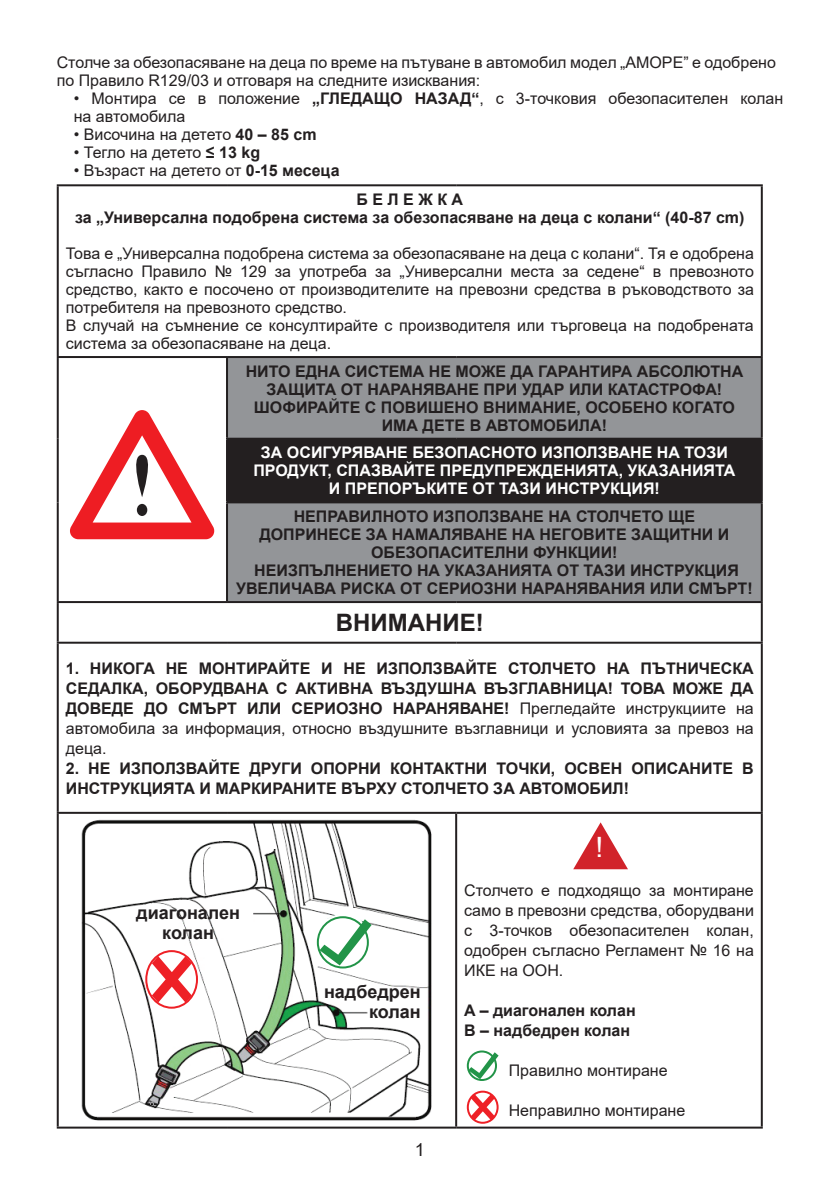
<style>
.page{position:relative;width:840px;height:1191px;background:#fff}
.page>*{position:absolute;margin:0;border:0;box-sizing:border-box;transform-origin:0 0}
.t1{font:28px "Arial";color:#fff}
.t2{font:700 24px "Arial";color:#231f20}
.t3{font:700 18px/20px "Arial";color:#231f20;text-align:right}
.t4{font:18px "Arial";color:#231f20}
.t5{font:16px/18px "Arial";color:#231f20}
.t6{font:700 16px/18px "Arial";color:#231f20;text-align:center}
.t7{font:700 16px/18px "Arial";color:#fff;text-align:center}
.s1{font-weight:700}
.s2{font-weight:400}
</style>
<div class="page">
<img style="left:81px;top:819px;width:351px;height:302px">
<svg style="left:70px;top:410px;width:144px;height:129px"></svg>
<div style="left:137px;top:504px;width:10px;height:12px;background:#231f20;border-radius:50%"></div>
<svg style="left:573px;top:822px;width:54px;height:47px"></svg>
<svg style="left:469px;top:1052px;width:29px;height:27px"></svg>
<div style="left:466px;top:1050px;width:30px;height:31px;border:2px solid #229448;border-radius:50%"></div>
<svg style="left:319px;top:919px;width:52px;height:46px"></svg>
<div style="left:316px;top:916px;width:52px;height:52px;border:2px solid #229448;border-radius:50%"></div>
<svg style="left:470px;top:1094px;width:24px;height:26px"></svg>
<div style="left:466px;top:1090px;width:32px;height:33px;border:2px solid #ee2026;border-radius:50%"></div>
<svg style="left:152px;top:956px;width:40px;height:46px"></svg>
<div style="left:145px;top:950px;width:53px;height:58px;border:2px solid #ee2026;border-radius:50%"></div>
<div style="left:228px;top:358px;width:532px;height:243px;background:#939598"></div>
<div style="left:227px;top:439px;width:534px;height:63px;background:#231f20"></div>
<hr style="left:57px;top:184px;width:170px;height:2px;background:#231f20">
<hr style="left:57px;top:186px;width:2px;height:170px;background:#231f20">
<hr style="left:227px;top:184px;width:229px;height:2px;background:#231f20">
<hr style="left:456px;top:184px;width:306px;height:2px;background:#231f20">
<hr style="left:760px;top:186px;width:2px;height:170px;background:#231f20">
<hr style="left:57px;top:356px;width:170px;height:2px;background:#231f20">
<hr style="left:57px;top:358px;width:2px;height:81px;background:#231f20">
<hr style="left:227px;top:356px;width:229px;height:2px;background:#231f20">
<hr style="left:226px;top:358px;width:2px;height:80px;background:#231f20">
<hr style="left:456px;top:356px;width:306px;height:2px;background:#231f20">
<hr style="left:760px;top:358px;width:2px;height:80px;background:#231f20">
<hr style="left:57px;top:439px;width:2px;height:63px;background:#231f20">
<hr style="left:226px;top:438px;width:230px;height:2px;background:#231f20">
<hr style="left:226px;top:440px;width:2px;height:61px;background:#231f20">
<hr style="left:456px;top:438px;width:306px;height:2px;background:#231f20">
<hr style="left:760px;top:440px;width:2px;height:61px;background:#231f20">
<hr style="left:57px;top:502px;width:2px;height:99px;background:#231f20">
<hr style="left:226px;top:501px;width:230px;height:2px;background:#231f20">
<hr style="left:226px;top:503px;width:2px;height:98px;background:#231f20">
<hr style="left:456px;top:501px;width:306px;height:2px;background:#231f20">
<hr style="left:760px;top:503px;width:2px;height:98px;background:#231f20">
<hr style="left:57px;top:601px;width:170px;height:2px;background:#231f20">
<hr style="left:57px;top:603px;width:2px;height:38px;background:#231f20">
<hr style="left:227px;top:601px;width:229px;height:2px;background:#231f20">
<hr style="left:456px;top:601px;width:306px;height:2px;background:#231f20">
<hr style="left:760px;top:603px;width:2px;height:38px;background:#231f20">
<hr style="left:57px;top:641px;width:170px;height:2px;background:#231f20">
<hr style="left:57px;top:643px;width:2px;height:169px;background:#231f20">
<hr style="left:227px;top:641px;width:229px;height:2px;background:#231f20">
<hr style="left:456px;top:641px;width:306px;height:2px;background:#231f20">
<hr style="left:760px;top:643px;width:2px;height:169px;background:#231f20">
<hr style="left:57px;top:812px;width:170px;height:2px;background:#231f20">
<hr style="left:57px;top:814px;width:2px;height:312px;background:#231f20">
<hr style="left:227px;top:812px;width:229px;height:2px;background:#231f20">
<hr style="left:456px;top:812px;width:306px;height:2px;background:#231f20">
<hr style="left:455px;top:814px;width:2px;height:312px;background:#231f20">
<hr style="left:760px;top:814px;width:2px;height:312px;background:#231f20">
<hr style="left:57px;top:1126px;width:170px;height:2px;background:#231f20">
<hr style="left:227px;top:1126px;width:229px;height:2px;background:#231f20">
<hr style="left:456px;top:1126px;width:306px;height:2px;background:#231f20">
<p class="t5" style="left:57px;top:54px;width:720px">Столче за обезопасяване на деца по време на пътуване в автомобил модел „АМОРЕ” е одобрено по Правило R129/03 и отговаря на следните изисквания:</p>
<p class="t5" style="left:74px;top:90px;width:710px">• Монтира се в положение <span class="s1">„ГЛЕДАЩО НАЗАД“</span>, с 3-точковия обезопасителен колан на автомобила</p>
<p class="t5" style="left:74px;top:126px;width:244px">• Височина на детето <span class="s1">40 – 85 cm</span></p>
<p class="t5" style="left:74px;top:144px;width:188px">• Тегло на детето <span class="s1">≤ 13 kg</span></p>
<p class="t5" style="left:74px;top:162px;width:267px">• Възраст на детето от <span class="s1">0-15 месеца</span></p>
<p class="t6" style="left:75px;top:190px;width:670px">Б Е Л Е Ж К А<br>за „Универсална подобрена система за обезопасяване на деца с колани“ (40-87 cm)</p>
<p class="t5" style="left:66px;top:244px;width:689px">Това е „Универсална подобрена система за обезопасяване на деца с колани“. Тя е одобрена съгласно Правило № 129 за употреба за „Универсални места за седене“ в превозното средство, както е посочено от производителите на превозни средства в ръководството за потребителя на превозното средство.<br>В случай на съмнение се консултирайте с производителя или търговеца на подобрената система за обезопасяване на деца.</p>
<p class="t6" style="left:245px;top:362px;width:499px">НИТО ЕДНА СИСТЕМА НЕ МОЖЕ ДА ГАРАНТИРА АБСОЛЮТНА ЗАЩИТА ОТ НАРАНЯВАНЕ ПРИ УДАР ИЛИ КАТАСТРОФА!<br>ШОФИРАЙТЕ С ПОВИШЕНО ВНИМАНИЕ, ОСОБЕНО КОГАТО ИМА ДЕТЕ В АВТОМОБИЛА!</p>
<p class="t7" style="left:253px;top:444px;width:483px">ЗА ОСИГУРЯВАНЕ БЕЗОПАСНОТО ИЗПОЛЗВАНЕ НА ТОЗИ<br>ПРОДУКТ, СПАЗВАЙТЕ ПРЕДУПРЕЖДЕНИЯТА, УКАЗАНИЯТА<br>И ПРЕПОРЪКИТЕ ОТ ТАЗИ ИНСТРУКЦИЯ!</p>
<p class="t6" style="left:236px;top:507px;width:518px">НЕПРАВИЛНОТО ИЗПОЛЗВАНЕ НА СТОЛЧЕТО ЩЕ<br>ДОПРИНЕСЕ ЗА НАМАЛЯВАНЕ НА НЕГОВИТЕ ЗАЩИТНИ И ОБЕЗОПАСИТЕЛНИ ФУНКЦИИ!<br>НЕИЗПЪЛНЕНИЕТО НА УКАЗАНИЯТА ОТ ТАЗИ ИНСТРУКЦИЯ УВЕЛИЧАВА РИСКА ОТ СЕРИОЗНИ НАРАНЯВАНИЯ ИЛИ СМЪРТ!</p>
<h2 class="t2" style="left:335px;top:606px;width:149px">ВНИМАНИЕ!</h2>
<p class="t6" style="left:66px;top:658px;width:689px;line-height:20px;text-align:justify">1. НИКОГА НЕ МОНТИРАЙТЕ И НЕ ИЗПОЛЗВАЙТЕ СТОЛЧЕТО НА ПЪТНИЧЕСКА СЕДАЛКА, ОБОРУДВАНА С АКТИВНА ВЪЗДУШНА ВЪЗГЛАВНИЦА! ТОВА МОЖЕ ДА ДОВЕДЕ ДО СМЪРТ ИЛИ СЕРИОЗНО НАРАНЯВАНЕ! <span class="s2">Прегледайте инструкциите на автомобила за информация, относно въздушните възглавници и условията за превоз на деца.</span></p>
<p class="t6" style="left:66px;top:758px;width:689px;line-height:20px;text-align:left">2. НЕ ИЗПОЛЗВАЙТЕ ДРУГИ ОПОРНИ КОНТАКТНИ ТОЧКИ, ОСВЕН ОПИСАНИТЕ В<br>ИНСТРУКЦИЯТА И МАРКИРАНИТЕ ВЪРХУ СТОЛЧЕТО ЗА АВТОМОБИЛ!</p>
<p class="t3" style="left:136px;top:903px;width:105px;text-align:center">диагонален колан</p>
<p class="t3" style="left:324px;top:982px;width:98px">надбедрен колан</p>
<p class="t4" style="left:415px;top:1137px;width:12px">1</p>
<h1 class="t1" style="left:595px;top:827px;width:9px">!</h1>
<p class="t5" style="left:464px;top:880px;width:291px;line-height:20px;text-align:justify">Столчето е подходящо за монтиране само в превозни средства, оборудвани с 3-точков обезопасителен колан, одобрен съгласно Регламент № 16 на ИКЕ на ООН.</p>
<p class="t6" style="left:464px;top:1000px;width:173px;line-height:20px;text-align:left">A – диагонален колан<br>B – надбедрен колан</p>
<p class="t5" style="left:508px;top:1061px;width:160px">Правилно монтиране</p>
<p class="t5" style="left:508px;top:1101px;width:178px">Неправилно монтиране</p>
</div>
